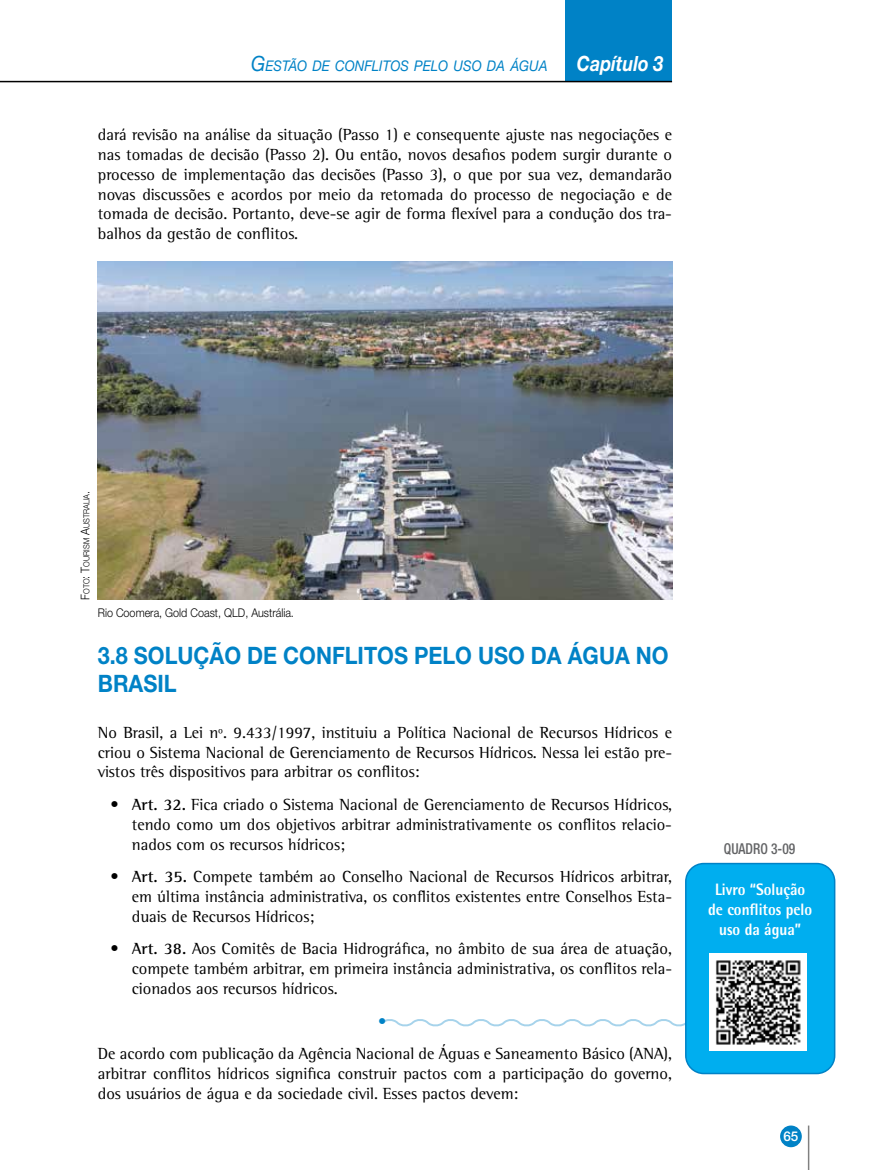
<style>
.page{position:relative;width:872px;height:1170px;background:#fff}
.page>*{position:absolute;margin:0;border:0;box-sizing:border-box;transform-origin:0 0}
.t1{font:700 24px/28.8px "Helvetica Neue LT Std";color:#0082c6;scale:.9 1}
.t2{font:16.5px/19.8px "Rotis Semi Serif";color:#000;text-align:justify}
.t3{font:800 16.5px/19.8px "Rotis Semi Sans";color:#fff;text-align:center;scale:.9 1}
.t4{font:700 16.5px "Rotis Semi Serif";color:#0082c6}
.t5{font:500 condensed 15px "Helvetica Neue LT Std";color:#636466;scale:.9 1}
.t6{font:italic 14.7px "Helvetica Neue LT Std";color:#0082c6;scale:.9 1}
.t7{font:500 13.5px "Helvetica Neue LT Std";color:#fff}
.t8{font:300 12px "Helvetica Neue LT Std";color:#000;scale:.9 1}
.t9{font:300 8.4px "Helvetica Neue LT Std";color:#000;scale:.9 1}
.s1{font-size:21px}
.s2{font-weight:700;font-size:21px;color:#fff}
.s3{font-size:12px}
.s4{font-weight:700}
</style>
<div class="page">
<div style="left:566px;top:0;width:106px;height:82px;background:#0082c6"></div>
<hr style="left:0;top:81px;width:672px;height:1px;background:#000">
<hr style="left:808px;top:1125px;width:1px;height:44px;background:#000">
<div style="left:781px;top:1126px;width:20px;height:20px;background:#0082c6;border-radius:50%"></div>
<div style="left:780px;top:1125px;width:21px;height:22px;border:2px solid #0082c6;border-radius:50%"></div>
<svg style="left:381px;top:1019px;width:304px;height:8px"></svg>
<div style="left:686px;top:863px;width:148px;height:210px;background:#00aeef;border-radius:18px"></div>
<div style="left:685px;top:862px;width:150px;height:212px;border:2px solid #0082c6;border-radius:18px"></div>
<div style="left:709px;top:952px;width:98px;height:98px;background:#fff"></div>
<img style="left:715px;top:960px;width:86px;height:85px">
<img style="left:98px;top:261px;width:574px;height:339px">
<p class="t6" style="left:251px;top:57px;width:460px"><span class="s1">G</span>ESTÃO DE CONFLITOS PELO USO DA ÁGUA <span class="s2">Capítulo 3</span></p>
<p class="t2" style="left:98px;top:125px;width:576px">dará revisão na análise da situação (Passo 1) e consequente ajuste nas negociações e nas tomadas de decisão (Passo 2). Ou então, novos desafios podem surgir durante o processo de implementação das decisões (Passo 3), o que por sua vez, demandarão novas discussões e acordos por meio da retomada do processo de negociação e de tomada de decisão. Portanto, deve-se agir de forma flexível para a condução dos tra&shy;balhos da gestão de conflitos.</p>
<p class="t9" style="left:81px;top:600px;width:123px;rotate:-90deg"><span class="s3">F</span>oto<span class="s3">: T</span>ourism <span class="s3">A</span>ustralia<span class="s3">.</span></p>
<p class="t8" style="left:98px;top:605px;width:219px">Rio Coomera, Gold Coast, QLD, Austrália.</p>
<h1 class="t1" style="left:98px;top:640px;width:635px">3.8 SOLUÇÃO DE CONFLITOS PELO USO DA ÁGUA NO<br>BRASIL</h1>
<p class="t2" style="left:98px;top:722px;width:576px">No Brasil, a Lei nº. 9.433/1997, instituiu a Política Nacional de Recursos Hídricos e criou o Sistema Nacional de Gerenciamento de Recursos Hídricos. Nessa lei estão pre&shy;vistos três dispositivos para arbitrar os conflitos:</p>
<p class="t2" style="left:132px;top:794px;width:542px;text-indent:-21px">• <span class="s4">Art. 32.</span> Fica criado o Sistema Nacional de Gerenciamento de Recursos Hídricos, tendo como um dos objetivos arbitrar administrativamente os conflitos relacio&shy;nados com os recursos hídricos;</p>
<p class="t2" style="left:132px;top:866px;width:542px;text-indent:-21px">• <span class="s4">Art. 35.</span> Compete também ao Conselho Nacional de Recursos Hídricos arbitrar, em última instância administrativa, os conflitos existentes entre Conselhos Esta&shy;duais de Recursos Hídricos;</p>
<p class="t2" style="left:132px;top:938px;width:542px;text-indent:-21px">• <span class="s4">Art. 38.</span> Aos Comitês de Bacia Hidrográfica, no âmbito de sua área de atuação, compete também arbitrar, em primeira instância administrativa, os conflitos rela&shy;cionados aos recursos hídricos.</p>
<p class="t4" style="left:378px;top:1010px;width:10px">•</p>
<p class="t2" style="left:98px;top:1043px;width:576px">De acordo com publicação da Agência Nacional de Águas e Saneamento Básico (ANA), arbitrar conflitos hídricos significa construir pactos com a participação do governo, dos usuários de água e da sociedade civil. Esses pactos devem:</p>
<p class="t5" style="left:724px;top:839px;width:81px">QUADRO 3-09</p>
<p class="t3" style="left:708px;top:879px;width:117px">Livro “Solução de conflitos pelo uso da água”</p>
<p class="t7" style="left:783px;top:1128px;width:17px">65</p>
</div>
